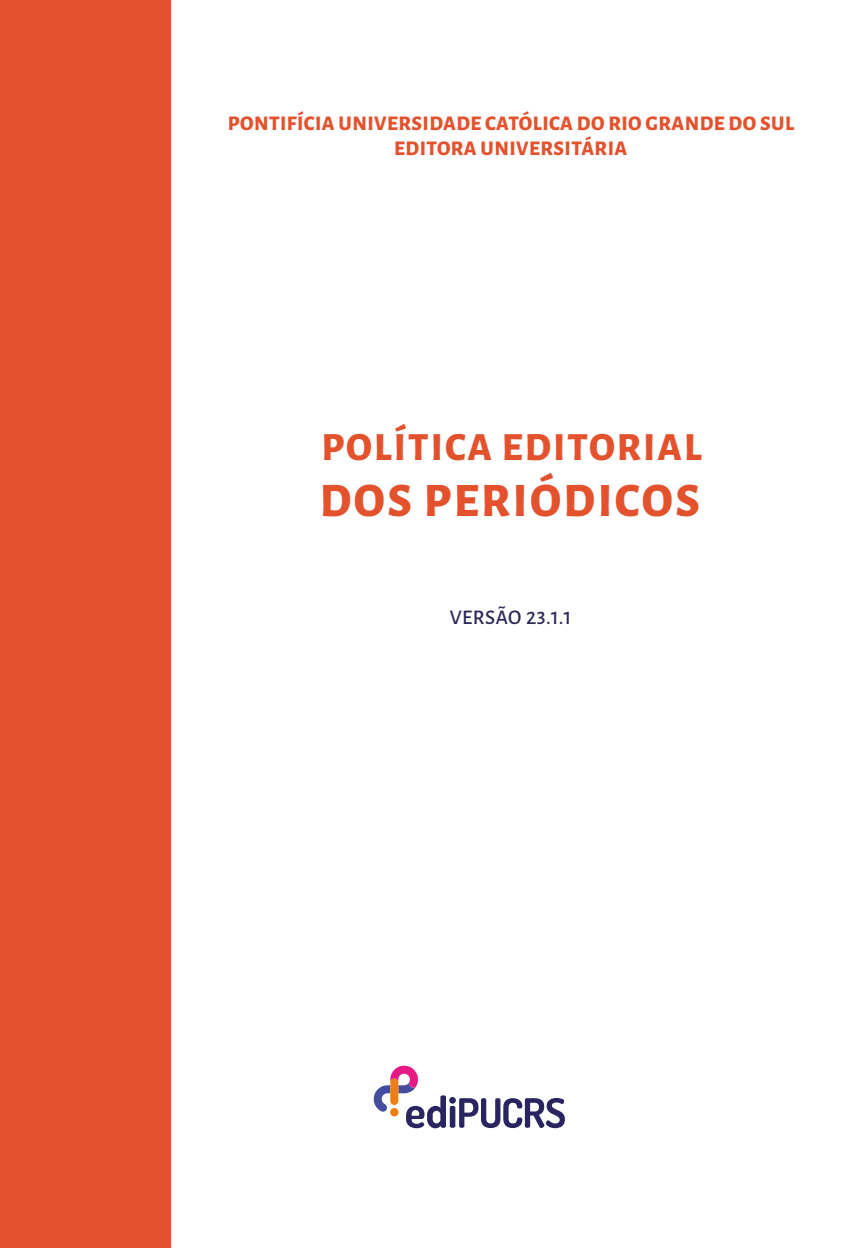
<style>
.page{position:relative;width:851px;height:1248px;background:#fff}
.page>*{position:absolute;margin:0;border:0;box-sizing:border-box;transform-origin:0 0}
.t1{font:800 48px "Alegreya Sans SC";letter-spacing:.05em;color:#e3512d}
.t2{font:800 40px "Alegreya Sans SC";letter-spacing:.05em;color:#e3512d}
.t3{font:800 20.8px/25px "Alegreya Sans SC";letter-spacing:.02em;color:#e3512d;text-align:center}
.t4{font:500 20.8px "Alegreya Sans";letter-spacing:.02em;color:#2c2858}
</style>
<div class="page">
<div style="left:0;top:0;width:170px;height:1247px;background:#e3512d"></div>
<svg style="left:373px;top:1065px;width:192px;height:63px"></svg>
<div style="left:390px;top:1107px;width:8px;height:9px;background:#ef7d16;border-radius:50%"></div>
<div style="left:390px;top:1078px;width:8px;height:26px;background:#ef7d16;border-radius:4px"></div>
<p class="t3" style="left:228px;top:109px;width:567px">PONTIFÍCIA UNIVERSIDADE CATÓLICA DO RIO GRANDE DO SUL<br>EDITORA UNIVERSITÁRIA</p>
<h2 class="t2" style="left:321px;top:416px;width:382px">POLÍTICA EDITORIAL</h2>
<h1 class="t1" style="left:320px;top:464px;width:381px">DOS PERIÓDICOS</h1>
<p class="t4" style="left:450px;top:602px;width:123px">VERSÃO 23.1.1</p>
</div>
